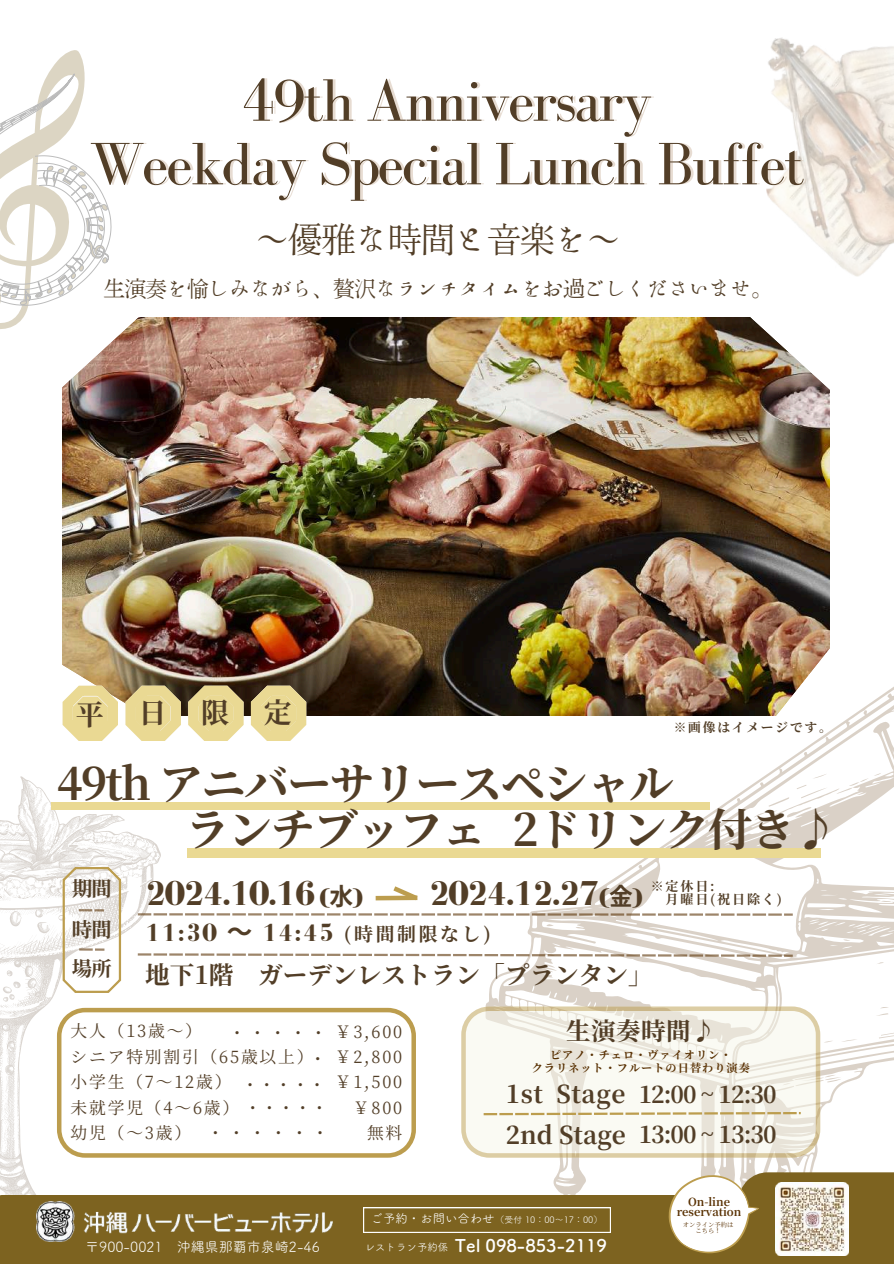
<style>
.page{position:relative;width:894px;height:1264px;background:#fff}
.page>*{position:absolute;margin:0;border:0;box-sizing:border-box;transform-origin:0 0}
.t1{font:61.5px/63.6px "Bodoni FLF";letter-spacing:-.04em;color:#523e27;text-align:center}
.t2{font:700 44.55px/45.8px "Source Han Serif JP";letter-spacing:-.04em;color:#523e27}
.t3{font:700 35.55px "Bodoni FLF";letter-spacing:-.05em;color:#523e27}
.t4{font:34.5px "XANO mincho U32";letter-spacing:-.04em;color:#523e27}
.t5{font:700 28.05px "Source Han Serif JP";color:#523e27}
.t6{font:700 25.65px "Bodoni FLF";letter-spacing:.045em;color:#523e27}
.t7{font:700 24.6px "Source Han Serif JP";color:#523e27}
.t8{font:700 24.45px "Source Han Serif JP";letter-spacing:.02em;color:#523e27}
.t9{font:700 23.1px "Source Han Serif JP";letter-spacing:-.04em;color:#523e27}
.t10{font:21.75px "XANO mincho U32";letter-spacing:-.04em;color:#523e27}
.t11{font:700 20.25px/41px "Source Han Serif JP";color:#523e27}
.t12{font:17.4px "Canva Tsuku A Rd Gothic Std B";color:#fff}
.t13{font:16.65px/25.3px "Source Han Serif JP";letter-spacing:.11em;color:#523e27;text-align:right}
.t14{font:13.95px "Canva Tsuku A Rd Gothic Std R";color:#fff}
.t15{font:700 13.05px/13px "Source Han Serif JP";letter-spacing:.145em;color:#523e27}
.t16{font:700 12.75px "Source Han Serif JP";letter-spacing:.145em;color:#523e27}
.t17{font:700 11.1px/12.8px "Source Han Serif JP";letter-spacing:.095em;color:#593103;text-align:center}
.t18{font:700 11.1px/9.3px "Source Han Serif JP";color:#593103;text-align:center}
.t19{font:9px "Canva Tsuku A Rd Gothic Std R";color:#fff}
.t20{font:6.3px/6.9px "Source Han Serif JP";color:#593103;text-align:center}
.s1{font-size:23.7px}
.s2{font-family:"Noto Sans CJ Ksc";font-size:23.7px}
.s3{font-family:"Noto Sans CJ Ksc"}
.s4{font-family:"Source Han Serif JP";font-size:18.75px}
.s5{font-size:24.45px}
.s6{font-size:12.45px}
.s7{font-family:"Canva Tsuku A Rd Gothic Std R";font-size:10.5px}
</style>
<div class="page">
<img style="left:63px;top:318px;width:766px;height:397px">
<img style="left:730px;top:317px;width:100px;height:104px">
<svg style="left:0;top:861px;width:161px;height:333px"></svg>
<img style="left:738px;top:622px;width:156px;height:166px">
<svg style="left:485px;top:676px;width:408px;height:518px"></svg>
<svg style="left:0;top:50px;width:146px;height:372px"></svg>
<div style="left:52px;top:802px;width:657px;height:8px;background:#ead993"></div>
<div style="left:187px;top:848px;width:633px;height:10px;background:#ead993"></div>
<svg style="left:0;top:626px;width:181px;height:235px"></svg>
<svg style="left:188px;top:685px;width:55px;height:56px;background:#daca90"></svg>
<svg style="left:251px;top:685px;width:55px;height:56px;background:#dbcc91"></svg>
<div style="left:0;top:1194px;width:654px;height:69px;background:#7d6320"></div>
<img style="left:37px;top:1201px;width:296px;height:40px">
<svg style="left:363px;top:1207px;width:247px;height:25px;background:#856d2e"></svg>
<svg style="left:461px;top:1006px;width:359px;height:151px"></svg>
<svg style="left:57px;top:1007px;width:359px;height:150px"></svg>
<hr style="left:483px;top:1112px;width:14px;height:3px;background:#bc9d4e">
<svg style="left:499px;top:1112px;width:29px;height:3px"></svg>
<hr style="left:530px;top:1112px;width:14px;height:3px;background:#bc9d4e">
<hr style="left:546px;top:1112px;width:14px;height:3px;background:#bc9d4e">
<svg style="left:562px;top:1112px;width:218px;height:2px"></svg>
<hr style="left:782px;top:1111px;width:14px;height:3px;background:#bc9d4e">
<svg style="left:654px;top:1155px;width:239px;height:108px"></svg>
<img style="left:766px;top:37px;width:127px;height:240px">
<div style="left:375px;top:895px;width:42px;height:5px;background:#bc9d4e"></div>
<svg style="left:388px;top:886px;width:30px;height:15px"></svg>
<svg style="left:138px;top:913px;width:654px;height:2px"></svg>
<svg style="left:63px;top:867px;width:58px;height:125px"></svg>
<svg style="left:138px;top:953px;width:202px;height:3px"></svg>
<hr style="left:342px;top:953px;width:14px;height:3px;background:#593103">
<hr style="left:358px;top:953px;width:14px;height:3px;background:#593103">
<svg style="left:374px;top:953px;width:29px;height:3px"></svg>
<hr style="left:405px;top:953px;width:14px;height:3px;background:#593103">
<hr style="left:421px;top:953px;width:14px;height:3px;background:#593103">
<svg style="left:437px;top:953px;width:355px;height:3px"></svg>
<h1 class="t1" style="left:89px;top:68px;width:716px">49th Anniversary<br>Weekday Special Lunch Buffet</h1>
<h3 class="t4" style="left:255px;top:222px;width:367px">〜優雅な時間と音楽を〜</h3>
<h3 class="t10" style="left:103px;top:278px;width:670px">生演奏を愉しみながら、贅沢なランチタイムをお過ごしくださいませ。</h3>
<h3 class="t5" style="left:76px;top:691px;width:84px">平 日</h3>
<h3 class="t5" style="left:201px;top:690px;width:92px">限 定</h3>
<p class="t16" style="left:673px;top:717px;width:160px">※画像はイメージです。</p>
<h2 class="t2" style="left:185px;top:757px;width:654px;text-indent:-128px">49th アニバーサリースペシャル<br>ランチブッフェ 2ドリンク付き♪</h2>
<p class="t11" style="left:72px;top:867px;width:41px">期間時間</p>
<p class="t11" style="left:72px;top:946px;width:41px">場所</p>
<h3 class="t3" style="left:145px;top:873px;width:219px">2024.10.16 <span class="s1">(</span><span class="s2">水</span><span class="s1">)</span></h3>
<h3 class="t3" style="left:429px;top:874px;width:215px">2024.12.27<span class="s1">(</span><span class="s2">金</span><span class="s1">)</span></h3>
<h3 class="t6" style="left:145px;top:918px;width:347px">11:30 <span class="s3">～</span> 14:45 <span class="s4">(時間制限なし)</span></h3>
<h3 class="t7" style="left:145px;top:955px;width:509px">地下1階 ガーデンレストラン「プランタン」</h3>
<p class="t15" style="left:665px;top:879px;width:118px;text-indent:-15px">※定休日 :<br>月曜日(祝日除く)</p>
<p class="t13" style="left:71px;top:1017px;width:259px;text-align:left">大人（13歳～）<br>シニア特別割引（65歳以上）小学生（7～12歳）<br>未就学児（4～6歳）・・・・・幼児（～3歳）</p>
<p class="t13" style="left:335px;top:1017px;width:69px">￥3,600￥2,800￥1,500￥800無料</p>
<p class="t13" style="left:229px;top:1018px;width:100px;line-height:25.8px">・・・・・・<br>・・・・・</p>
<p class="t13" style="left:207px;top:1119px;width:123px">・・・・・・</p>
<h3 class="t8" style="left:566px;top:1012px;width:151px">生演奏時間♪</h3>
<p class="t17" style="left:531px;top:1047px;width:219px">ピアノ・チェロ・ヴァイオリン・<br>クラリネット・フルートの日替わり演奏</p>
<h3 class="t8" style="left:505px;top:1074px;width:121px">1st Stage</h3>
<h3 class="t9" style="left:505px;top:1116px;width:272px"><span class="s5">2nd Stage</span> 13:00 ~ 13:30</h3>
<h3 class="t9" style="left:638px;top:1076px;width:139px">12:00 ~ 12:30</h3>
<p class="t14" style="left:85px;top:1240px;width:236px">〒900-0021 沖縄県那覇市泉崎2-46</p>
<p class="t19" style="left:370px;top:1215px;width:233px"><span class="s6">ご予約・お問い合わせ</span>（受付 10：00～ 17：00）</p>
<p class="t12" style="left:364px;top:1236px;width:244px"><span class="s7">レストラン予約係</span> Tel 098-853-2119</p>
<p class="t18" style="left:676px;top:1196px;width:66px">On-line reservation</p>
<p class="t20" style="left:682px;top:1220px;width:52px">オンライン予約はこちら！</p>
</div>
